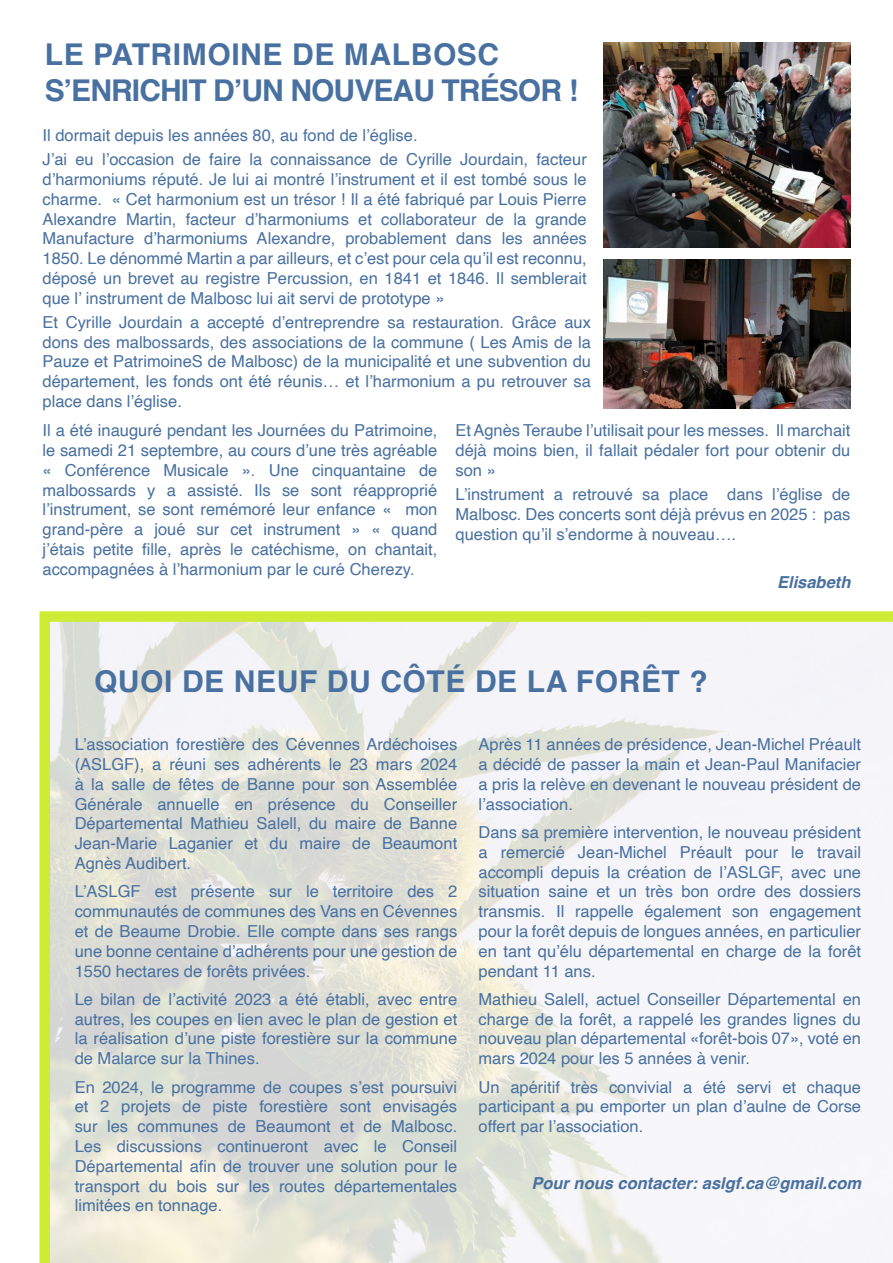
<style>
.page{position:relative;width:893px;height:1263px;background:#fff}
.page>*{position:absolute;margin:0;border:0;box-sizing:border-box;transform-origin:0 0}
.t1{font:700 30px/36px "Helvetica";letter-spacing:-.03em;color:#4870a0}
.t2{font:700 30px "Helvetica";letter-spacing:.02em;color:#4870a0}
.t3{font:16.5px/19.8px "Helvetica";color:#4870a0;text-align:justify}
.t4{font:italic 700 16.5px "Helvetica";color:#4870a0}
</style>
<div class="page">
<svg style="left:40px;top:611px;width:853px;height:652px"></svg>
<img style="left:604px;top:43px;width:246px;height:205px">
<img style="left:604px;top:259px;width:246px;height:149px">
<h1 class="t1" style="left:45px;top:37px;width:535px">LE PATRIMOINE DE MALBOSC<br>S’ENRICHIT D’UN NOUVEAU TRÉSOR !</h1>
<p class="t3" style="left:43px;top:124px;width:546px;line-height:24px">Il dormait depuis les années 80, au fond de l’église.<br>J’ai eu l’occasion de faire la connaissance de Cyrille Jourdain, facteur</p>
<p class="t3" style="left:43px;top:170px;width:546px">d’harmoniums réputé. Je lui ai montré l’instrument et il est tombé sous le charme. « Cet harmonium est un trésor ! Il a été fabriqué par Louis Pierre Alexandre Martin, facteur d’harmoniums et collaborateur de la grande Manufacture d’harmoniums Alexandre, probablement dans les années 1850. Le dénommé Martin a par ailleurs, et c’est pour cela qu’il est reconnu, déposé un brevet au registre Percussion, en 1841 et 1846. Il semblerait que l’ instrument de Malbosc lui ait servi de prototype »</p>
<p class="t3" style="left:43px;top:313px;width:550px">Et Cyrille Jourdain a accepté d’entreprendre sa restauration. Grâce aux dons des malbossards, des associations de la commune ( Les Amis de la Pauze et PatrimoineS de Malbosc) de la municipalité et une subvention du département, les fonds ont été réunis… et l’harmonium a pu retrouver sa place dans l’église.</p>
<p class="t3" style="left:43px;top:421px;width:396px">Il a été inauguré pendant les Journées du Patrimoine, le samedi 21 septembre, au cours d’une très agréable « Conférence Musicale ». Une cinquantaine de malbossards y a assisté. Ils se sont réapproprié l’instrument, se sont remémoré leur enfance « mon grand-père a joué sur cet instrument » « quand j’étais petite fille, après le catéchisme, on chantait, accompagnées à l’harmonium par le curé Cherezy.</p>
<p class="t3" style="left:455px;top:421px;width:396px">Et Agnès Teraube l’utilisait pour les messes. Il marchait déjà moins bien, il fallait pédaler fort pour obtenir du son »</p>
<p class="t3" style="left:455px;top:485px;width:396px">L’instrument a retrouvé sa place dans l’église de Malbosc. Des concerts sont déjà prévus en 2025 : pas question qu’il s’endorme à nouveau….</p>
<p class="t4" style="left:777px;top:572px;width:75px">Elisabeth</p>
<h1 class="t2" style="left:94px;top:657px;width:615px">QUOI DE NEUF DU CÔTÉ DE LA FORÊT ?</h1>
<p class="t3" style="left:75px;top:735px;width:384px">L’association forestière des Cévennes Ardéchoises (ASLGF), a réuni ses adhérents le 23 mars 2024 à la salle de fêtes de Banne pour son Assemblée Générale annuelle en présence du Conseiller Départemental Mathieu Salell, du maire de Banne Jean-Marie Laganier et du maire de Beaumont Agnès Audibert.</p>
<p class="t3" style="left:75px;top:882px;width:384px">L’ASLGF est présente sur le territoire des 2 communautés de communes des Vans en Cévennes et de Beaume Drobie. Elle compte dans ses rangs une bonne centaine d’adhérents pour une gestion de 1550 hectares de forêts privées.</p>
<p class="t3" style="left:75px;top:990px;width:384px">Le bilan de l’activité 2023 a été établi, avec entre autres, les coupes en lien avec le plan de gestion et la réalisation d’une piste forestière sur la commune de Malarce sur la Thines.</p>
<p class="t3" style="left:75px;top:1077px;width:384px">En 2024, le programme de coupes s’est poursuivi et 2 projets de piste forestière sont envisagés sur les communes de Beaumont et de Malbosc.<br>Les discussions continueront avec le Conseil Départemental afin de trouver une solution pour le transport du bois sur les routes départementales limitées en tonnage.</p>
<p class="t3" style="left:478px;top:735px;width:384px">Après 11 années de présidence, Jean-Michel Préault a décidé de passer la main et Jean-Paul Manifacier a pris la relève en devenant le nouveau président de l’association.</p>
<p class="t3" style="left:478px;top:823px;width:384px">Dans sa première intervention, le nouveau président a remercié Jean-Michel Préault pour le travail accompli depuis la création de l’ASLGF, avec une situation saine et un très bon ordre des dossiers transmis. Il rappelle également son engagement pour la forêt depuis de longues années, en particulier en tant qu’élu départemental en charge de la forêt pendant 11 ans.</p>
<p class="t3" style="left:478px;top:990px;width:384px">Mathieu Salell, actuel Conseiller Départemental en charge de la forêt, a rappelé les grandes lignes du nouveau plan départemental «forêt-bois 07», voté en mars 2024 pour les 5 années à venir.</p>
<p class="t3" style="left:478px;top:1077px;width:384px">Un apéritif très convivial a été servi et chaque participant a pu emporter un plan d’aulne de Corse offert par l’association.</p>
<p class="t4" style="left:531px;top:1173px;width:331px">Pour nous contacter: aslgf.ca@gmail.com</p>
</div>
